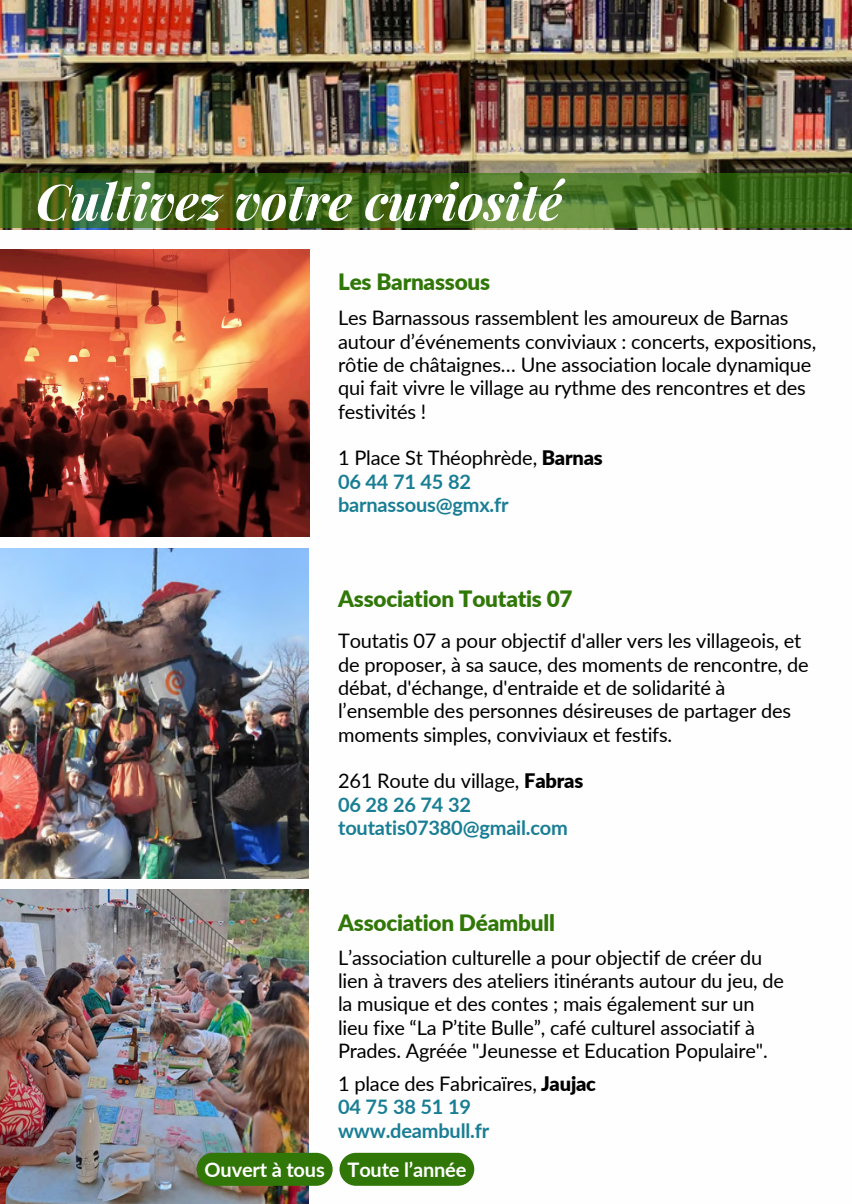
<style>
.page{position:relative;width:852px;height:1204px;background:#fff}
.page>*{position:absolute;margin:0;border:0;box-sizing:border-box;transform-origin:0 0}
.t1{font:italic 700 50px "Playfair Display";color:#fff}
.t2{font:900 22.5px "Lato";letter-spacing:-.01em;color:#307708}
.t3{font:20px/23.2px "Lato";letter-spacing:-.01em;color:#000}
.t4{font:700 20px "Lato";letter-spacing:-.01em;color:#197e94}
.t5{font:700 20px "Lato";letter-spacing:-.01em;color:#fff}
.s1{font-weight:900}
</style>
<div class="page">
<img style="left:0;top:0;width:851px;height:229px">
<svg style="left:0;top:174px;width:851px;height:54px;background:#436d21"></svg>
<img style="left:0;top:249px;width:310px;height:287px">
<img style="left:0;top:548px;width:308px;height:330px">
<img style="left:0;top:889px;width:308px;height:315px">
<div style="left:196px;top:1153px;width:136px;height:33px;background:#307708;border-radius:17px"></div>
<div style="left:339px;top:1153px;width:135px;height:33px;background:#307708;border-radius:17px"></div>
<p class="t1" style="left:36px;top:166px;width:527px">Cultivez votre curiosité</p>
<p class="t2" style="left:338px;top:268px;width:153px">Les Barnassous</p>
<h1 class="t3" style="left:338px;top:306px;width:479px">Les Barnassous rassemblent les amoureux de Barnas autour d’événements conviviaux : concerts, expositions, rôtie de châtaignes… Une association locale dynamique qui fait vivre le village au rythme des rencontres et des festivités !</h1>
<p class="t3" style="left:338px;top:446px;width:266px">1 Place St Théophrède, <span class="s1">Barnas</span></p>
<h2 class="t4" style="left:338px;top:469px;width:134px">06 44 71 45 82</h2>
<p class="t4" style="left:338px;top:492px;width:172px">barnassous@gmx.fr</p>
<p class="t2" style="left:338px;top:585px;width:236px">Association Toutatis 07</p>
<p class="t3" style="left:338px;top:629px;width:472px">Toutatis 07 a pour objectif d'aller vers les villageois, et de proposer, à sa sauce, des moments de rencontre, de débat, d'échange, d'entraide et de solidarité à l’ensemble des personnes désireuses de partager des moments simples, conviviaux et festifs.</p>
<p class="t3" style="left:338px;top:769px;width:247px">261 Route du village, <span class="s1">Fabras</span></p>
<p class="t4" style="left:338px;top:792px;width:134px">06 28 26 74 32</p>
<h2 class="t4" style="left:338px;top:815px;width:231px">toutatis07380@gmail.com</h2>
<p class="t2" style="left:338px;top:909px;width:218px">Association Déambull</p>
<h3 class="t3" style="left:338px;top:945px;width:447px">L’association culturelle a pour objectif de créer du lien à travers des ateliers itinérants autour du jeu, de la musique et des contes ; mais également sur un lieu fixe “La P’tite Bulle”, café culturel associatif à Prades. Agréée "Jeunesse et Education Populaire".</h3>
<p class="t3" style="left:338px;top:1071px;width:259px">1 place des Fabricaïres, <span class="s1">Jaujac</span></p>
<p class="t4" style="left:338px;top:1094px;width:134px">04 75 38 51 19</p>
<p class="t4" style="left:338px;top:1118px;width:152px">www.deambull.fr</p>
<h2 class="t5" style="left:204px;top:1157px;width:122px">Ouvert à tous</h2>
<p class="t5" style="left:347px;top:1157px;width:120px">Toute l’année</p>
</div>
